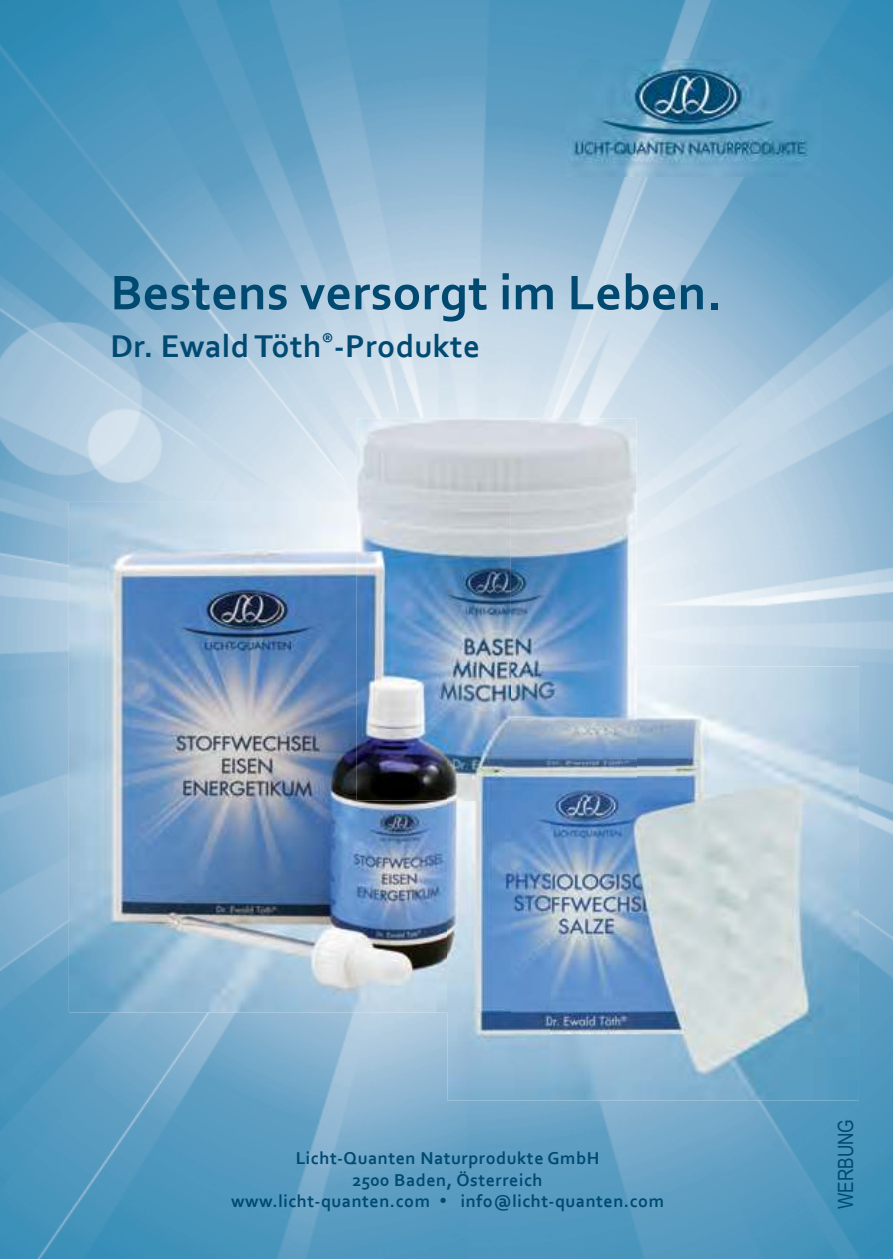
<style>
.page{position:relative;width:893px;height:1259px;background:#fff}
.page>*{position:absolute;margin:0;border:0;box-sizing:border-box;transform-origin:0 0}
.t1{font:700 51px "Corbel";letter-spacing:.01em;color:#004a72}
.t2{font:700 33px "Corbel";letter-spacing:.01em;color:#004a72}
.t3{font:21px "Arial Narrow";color:#004a72}
.t4{font:700 18px/21.6px "Corbel";letter-spacing:.03em;color:#004a72;text-align:center}
</style>
<div class="page">
<img style="left:0;top:0;width:893px;height:1259px">
<img style="left:567px;top:59px;width:253px;height:118px">
<img style="left:357px;top:418px;width:280px;height:248px">
<img style="left:550px;top:666px;width:309px;height:434px">
<img style="left:447px;top:800px;width:103px;height:300px">
<img style="left:511px;top:666px;width:126px;height:134px">
<img style="left:69px;top:502px;width:378px;height:510px">
<img style="left:357px;top:502px;width:154px;height:298px">
<img style="left:447px;top:666px;width:64px;height:346px">
<h1 class="t1" style="left:110px;top:268px;width:612px">Bestens versorgt im Leben.</h1>
<h2 class="t2" style="left:110px;top:330px;width:371px">Dr. Ewald Töth<sup>®</sup>-Produkte</h2>
<p class="t4" style="left:231px;top:1148px;width:434px">Licht-Quanten Naturprodukte GmbH<br>2500 Baden, Österreich<br>www.licht-quanten.com • info@licht-quanten.com</p>
<p class="t3" style="left:833px;top:1209px;width:91px;rotate:-90deg">WERBUNG</p>
</div>
